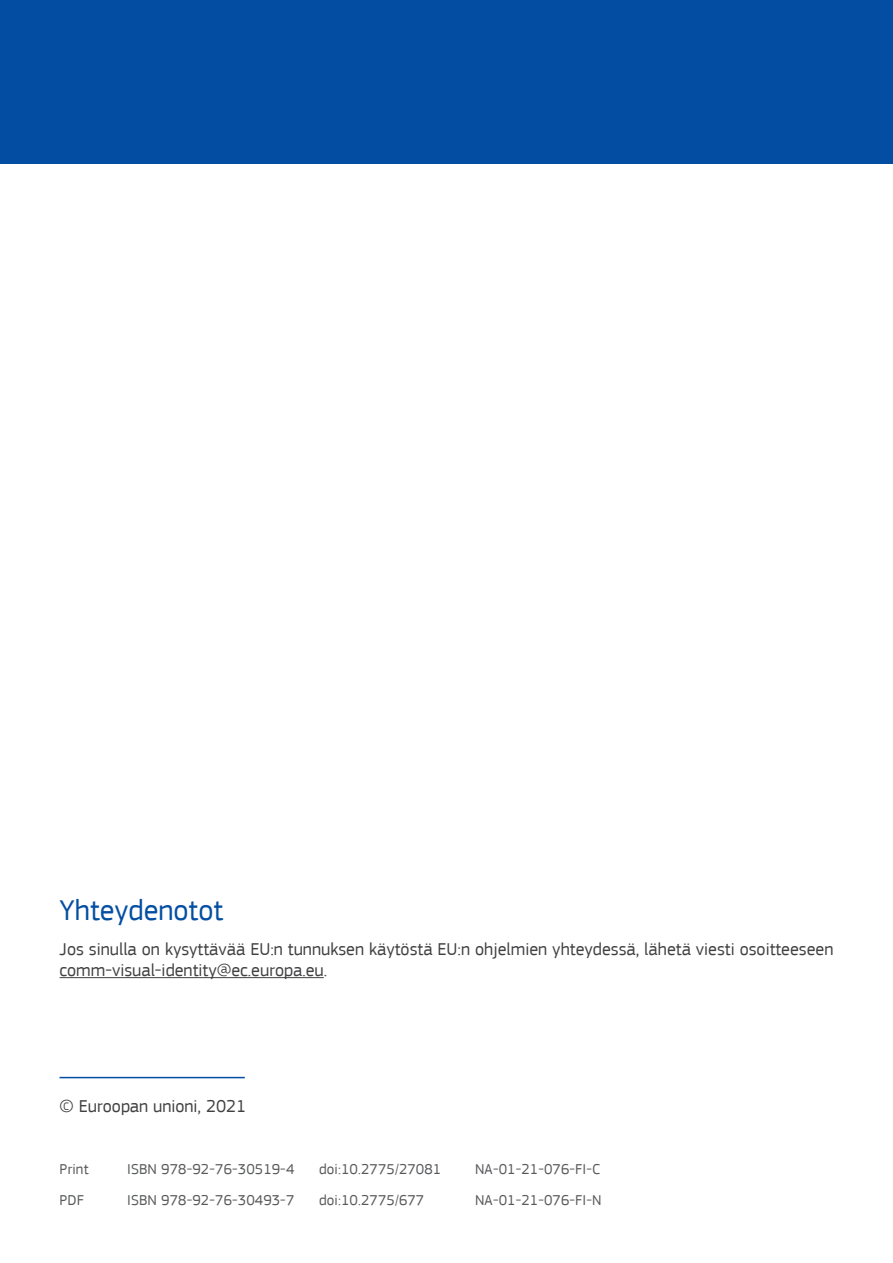
<style>
.page{position:relative;width:893px;height:1263px;background:#fff}
.page>*{position:absolute;margin:0;border:0;box-sizing:border-box;transform-origin:0 0}
.Title_4_next{font:30px "EC Square Sans Pro";color:#034ea2}
.Body{font:18px/21.6px "EC Square Sans Pro";color:#414042}
.Body_last{font:18px "EC Square Sans Pro";color:#414042}
.body_text{font:15px "EC Square Sans Pro";letter-spacing:.01em;color:#58595b}
</style>
<div class="page">
<hr style="left:60px;top:977px;width:264px;height:1px;background:#414042">
<div style="left:0;top:0;width:893px;height:164px;background:#034ea2"></div>
<hr style="left:60px;top:1077px;width:185px;height:1px;background:#034ea2">
<p class="Title_4_next" style="left:60px;top:893px;width:165px">Yhteydenotot</p>
<p class="Body" style="left:60px;top:938px;width:775px">Jos sinulla on kysyttävää EU:n tunnuksen käytöstä EU:n ohjelmien yhteydessä, lähetä viesti osoitteeseen comm-visual-identity@ec.europa.eu.</p>
<p class="Body_last" style="left:60px;top:1096px;width:188px">© Euroopan unioni, 2021</p>
<p class="body_text" style="left:60px;top:1160px;width:31px">Print</p>
<p class="body_text" style="left:127px;top:1160px;width:169px">ISBN 978-92-76-30519-4</p>
<p class="body_text" style="left:319px;top:1160px;width:124px">doi:10.2775/27081</p>
<p class="body_text" style="left:475px;top:1160px;width:127px">NA-01-21-076-FI-C</p>
<p class="body_text" style="left:60px;top:1191px;width:26px">PDF</p>
<p class="body_text" style="left:127px;top:1191px;width:169px">ISBN 978-92-76-30493-7</p>
<p class="body_text" style="left:319px;top:1191px;width:107px">doi:10.2775/677</p>
<p class="body_text" style="left:475px;top:1191px;width:128px">NA-01-21-076-FI-N</p>
</div>
